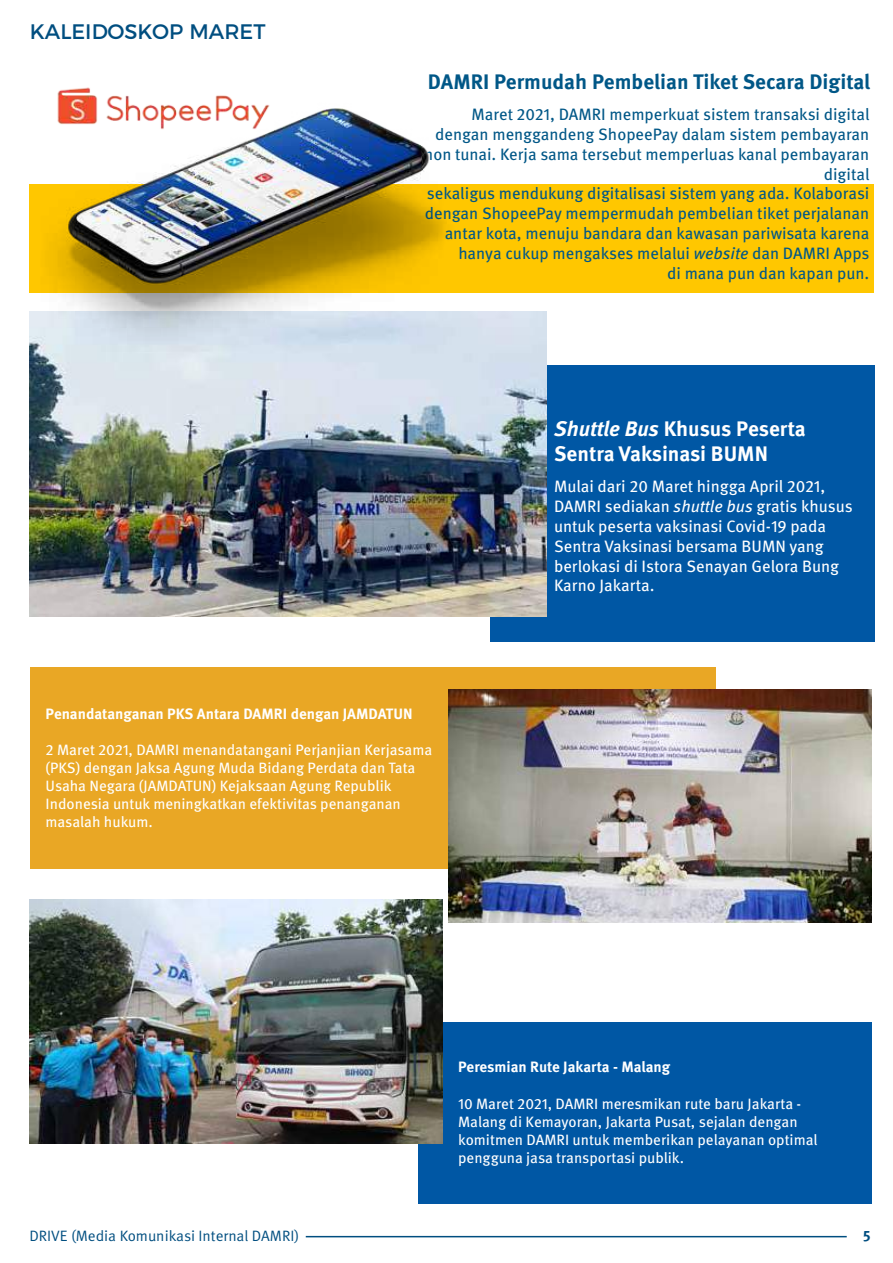
<style>
.page{position:relative;width:893px;height:1263px;background:#fff}
.page>*{position:absolute;margin:0;border:0;box-sizing:border-box;transform-origin:0 0}
.t1{font:700 21px/25.2px "Meta Pro";color:#fff}
.t2{font:700 21px "Meta Pro";color:#005787}
.t3{font:21px "Montserrat";color:#004e80}
.t4{font:16.5px/19.8px "Meta Pro";color:#005787;text-align:right}
.t5{font:16.5px/19.8px "Meta Pro";color:#fff}
.t6{font:15px/18px "Meta Pro";color:#fff}
.t7{font:700 15px "Meta Pro";color:#fff}
.t8{font:15px "Meta Pro";color:#004e80}
.t9{font:700 15px "Meta Pro";color:#004e80}
.s1{font-style:italic}
</style>
<div class="page">
<div style="left:29px;top:184px;width:844px;height:109px;background:#ffc700"></div>
<div style="left:490px;top:366px;width:384px;height:276px;background:#0057a4"></div>
<img style="left:30px;top:311px;width:516px;height:305px">
<div style="left:30px;top:668px;width:686px;height:201px;background:#e9a725"></div>
<img style="left:449px;top:689px;width:422px;height:233px">
<div style="left:418px;top:1022px;width:454px;height:181px;background:#0057a4"></div>
<img style="left:30px;top:900px;width:412px;height:243px">
<img style="left:29px;top:108px;width:498px;height:243px">
<img style="left:53px;top:87px;width:221px;height:46px">
<hr style="left:306px;top:1236px;width:541px;height:1px;background:#004e80">
<p class="t3" style="left:30px;top:14px;width:237px">KALEIDOSKOP MARET</p>
<p class="t2" style="left:428px;top:69px;width:444px">DAMRI Permudah Pembelian Tiket Secara Digital</p>
<p class="t4" style="left:424px;top:105px;width:447px">Maret 2021, DAMRI memperkuat sistem transaksi digital dengan menggandeng ShopeePay dalam sistem pembayaran non tunai. Kerja sama tersebut memperluas kanal pembayaran digital<br>sekaligus mendukung digitalisasi sistem yang ada. Kolaborasi dengan ShopeePay mempermudah pembelian tiket perjalanan antar kota, menuju bandara dan kawasan pariwisata karena hanya cukup mengakses melalui <span class="s1">website</span> dan DAMRI Apps<br>di mana pun dan kapan pun.</p>
<p class="t1" style="left:554px;top:416px;width:253px"><span class="s1">Shuttle Bus</span> Khusus Peserta<br>Sentra Vaksinasi BUMN</p>
<p class="t5" style="left:554px;top:477px;width:300px">Mulai dari 20 Maret hingga April 2021, DAMRI sediakan <span class="s1">shuttle bus</span> gratis khusus untuk peserta vaksinasi Covid-19 pada Sentra Vaksinasi bersama BUMN yang berlokasi di Istora Senayan Gelora Bung Karno Jakarta.</p>
<p class="t7" style="left:46px;top:704px;width:368px">Penandatanganan PKS Antara DAMRI dengan JAMDATUN</p>
<p class="t6" style="left:46px;top:741px;width:388px">2 Maret 2021, DAMRI menandatangani Perjanjian Kerjasama (PKS) dengan Jaksa Agung Muda Bidang Perdata dan Tata Usaha Negara (JAMDATUN) Kejaksaan Agung Republik Indonesia untuk meningkatkan efektivitas penanganan masalah hukum.</p>
<p class="t7" style="left:458px;top:1057px;width:214px">Peresmian Rute Jakarta - Malang</p>
<p class="t6" style="left:458px;top:1095px;width:361px">10 Maret 2021, DAMRI meresmikan rute baru Jakarta - Malang di Kemayoran, Jakarta Pusat, sejalan dengan komitmen DAMRI untuk memberikan pelayanan optimal pengguna jasa transportasi publik.</p>
<p class="t8" style="left:29px;top:1226px;width:271px">DRIVE (Media Komunikasi Internal DAMRI)</p>
<p class="t9" style="left:863px;top:1226px;width:9px">5</p>
</div>
